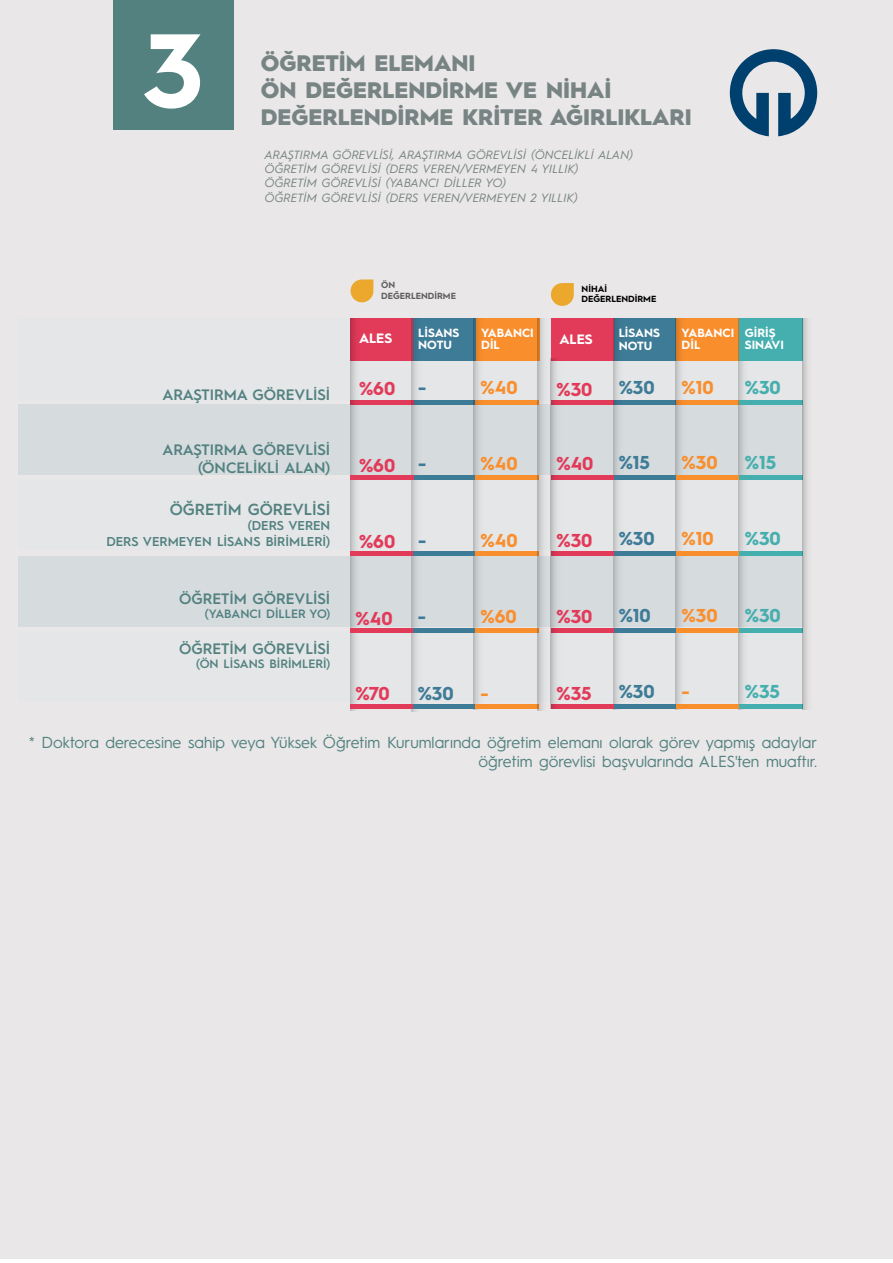
<style>
.page{position:relative;width:893px;height:1263px;background:#fff}
.page>*{position:absolute;margin:0;border:0;box-sizing:border-box;transform-origin:0 0}
.t1{font:700 105px "Hurme Geometric Sans 1";color:#fff}
.t2{font:900 22.5px/27px "Hurme Geometric Sans 1";color:#778483}
.t3{font:700 18.75px "Hurme Geometric Sans 1";color:#e23a59}
.t4{font:700 18.75px "Hurme Geometric Sans 1";color:#f98e2d}
.t5{font:700 18.75px "Hurme Geometric Sans 1";color:#3e7b97}
.t6{font:700 18.75px "Hurme Geometric Sans 1";color:#45aeae}
.t7{font:16.05px/19.2px "Hurme Geometric Sans 1";color:#528180;text-align:right}
.t8{font:600 16.05px "Hurme Geometric Sans 1";color:#528180}
.t9{font:600 15.15px/18.1px "Hurme Geometric Sans 1";color:#528180;text-align:right}
.t10{font:700 13.65px "Hurme Geometric Sans 1";color:#fff}
.t11{font:600 12.9px/15.5px "Hurme Geometric Sans 1";color:#528180;text-align:right}
.t12{font:600 12.15px "Hurme Geometric Sans 1";color:#528180}
.t13{font:italic 12px/14.4px "Hurme Geometric Sans 1";color:#778483}
.t14{font:700 11.85px/12.5px "Hurme Geometric Sans 1";color:#fff}
.t15{font:700 9px/10.6px "Hurme Geometric Sans 1";color:#000}
.t16{font:700 9px/10.6px "Hurme Geometric Sans 1";color:#606060}
.s1{color:#3e7b97}
</style>
<div class="page">
<div style="left:0;top:0;width:893px;height:1258px;background:#e9e7e7"></div>
<div style="left:18px;top:318px;width:785px;height:82px;background:#dfe5e8"></div>
<div style="left:18px;top:405px;width:785px;height:70px;background:#d6dbde"></div>
<div style="left:18px;top:556px;width:785px;height:70px;background:#d6dbde"></div>
<div style="left:18px;top:480px;width:785px;height:70px;background:#dfe5e8"></div>
<div style="left:18px;top:632px;width:785px;height:70px;background:#dfe5e8"></div>
<svg style="left:730px;top:49px;width:87px;height:87px"></svg>
<div style="left:113px;top:0;width:120px;height:129px;background:#528180"></div>
<div style="left:351px;top:318px;width:63px;height:42px;background:#e23a59"></div>
<div style="left:414px;top:318px;width:63px;height:42px;background:#3e7b97"></div>
<div style="left:476px;top:318px;width:63px;height:42px;background:#f98e2d"></div>
<div style="left:351px;top:400px;width:63px;height:5px;background:#e23a59"></div>
<div style="left:414px;top:400px;width:62px;height:5px;background:#3e7b97"></div>
<div style="left:475px;top:400px;width:64px;height:5px;background:#f98e2d"></div>
<svg style="left:474px;top:318px;width:14px;height:387px"></svg>
<svg style="left:411px;top:318px;width:15px;height:393px"></svg>
<svg style="left:351px;top:318px;width:14px;height:392px"></svg>
<div style="left:351px;top:475px;width:63px;height:5px;background:#e23a59"></div>
<div style="left:414px;top:475px;width:62px;height:5px;background:#3e7b97"></div>
<div style="left:475px;top:475px;width:64px;height:5px;background:#f98e2d"></div>
<hr style="left:350px;top:552px;width:64px;height:4px;background:#e23a59">
<hr style="left:414px;top:552px;width:62px;height:4px;background:#3e7b97">
<hr style="left:475px;top:552px;width:64px;height:4px;background:#f98e2d">
<div style="left:350px;top:628px;width:63px;height:5px;background:#e23a59"></div>
<div style="left:413px;top:628px;width:63px;height:5px;background:#3e7b97"></div>
<div style="left:475px;top:628px;width:64px;height:5px;background:#f98e2d"></div>
<hr style="left:350px;top:705px;width:63px;height:4px;background:#e23a59">
<hr style="left:413px;top:705px;width:63px;height:4px;background:#3e7b97">
<hr style="left:475px;top:705px;width:64px;height:4px;background:#f98e2d">
<svg style="left:538px;top:318px;width:13px;height:392px"></svg>
<div style="left:551px;top:318px;width:63px;height:43px;background:#e23a59"></div>
<div style="left:614px;top:318px;width:63px;height:43px;background:#3e7b97"></div>
<div style="left:676px;top:318px;width:64px;height:43px;background:#f98e2d"></div>
<div style="left:551px;top:400px;width:63px;height:5px;background:#e23a59"></div>
<div style="left:614px;top:400px;width:63px;height:5px;background:#3e7b97"></div>
<div style="left:676px;top:400px;width:64px;height:5px;background:#f98e2d"></div>
<svg style="left:738px;top:318px;width:15px;height:392px"></svg>
<svg style="left:676px;top:318px;width:14px;height:392px"></svg>
<svg style="left:613px;top:318px;width:15px;height:392px"></svg>
<div style="left:739px;top:318px;width:64px;height:43px;background:#45aeae"></div>
<div style="left:739px;top:400px;width:64px;height:5px;background:#45aeae"></div>
<div style="left:551px;top:475px;width:63px;height:5px;background:#e23a59"></div>
<div style="left:614px;top:475px;width:63px;height:5px;background:#3e7b97"></div>
<div style="left:676px;top:475px;width:64px;height:5px;background:#f98e2d"></div>
<div style="left:739px;top:475px;width:64px;height:5px;background:#45aeae"></div>
<hr style="left:551px;top:552px;width:63px;height:4px;background:#e23a59">
<hr style="left:614px;top:552px;width:63px;height:4px;background:#3e7b97">
<hr style="left:676px;top:552px;width:64px;height:4px;background:#f98e2d">
<hr style="left:739px;top:552px;width:64px;height:4px;background:#45aeae">
<div style="left:551px;top:628px;width:63px;height:5px;background:#e23a59"></div>
<div style="left:614px;top:628px;width:63px;height:5px;background:#3e7b97"></div>
<div style="left:676px;top:628px;width:64px;height:5px;background:#f98e2d"></div>
<div style="left:739px;top:628px;width:64px;height:5px;background:#45aeae"></div>
<hr style="left:551px;top:705px;width:63px;height:4px;background:#e23a59">
<hr style="left:614px;top:705px;width:63px;height:4px;background:#3e7b97">
<hr style="left:676px;top:705px;width:64px;height:4px;background:#f98e2d">
<hr style="left:739px;top:705px;width:64px;height:4px;background:#45aeae">
<svg style="left:551px;top:359px;width:14px;height:349px"></svg>
<svg style="left:803px;top:318px;width:5px;height:391px"></svg>
<svg style="left:351px;top:279px;width:22px;height:23px"></svg>
<svg style="left:551px;top:283px;width:23px;height:23px"></svg>
<h1 class="t1" style="left:144px;top:-3px;width:61px">3</h1>
<h2 class="t2" style="left:261px;top:48px;width:432px">ÖĞRETİM ELEMANI<br>ÖN DEĞERLENDİRME VE NİHAİ<br>DEĞERLENDİRME KRİTER AĞIRLIKLARI</h2>
<p class="t13" style="left:265px;top:146px;width:370px">ARAŞTIRMA GÖREVLİSİ, ARAŞTIRMA GÖREVLİSİ (ÖNCELİKLİ ALAN)<br>ÖĞRETİM GÖREVLİSİ (DERS VEREN/VERMEYEN 4 YILLIK)<br>ÖĞRETİM GÖREVLİSİ (YABANCI DİLLER YO)<br>ÖĞRETİM GÖREVLİSİ (DERS VEREN/VERMEYEN 2 YILLIK)</p>
<p class="t16" style="left:381px;top:279px;width:76px">ÖN<br>DEĞERLENDİRME</p>
<p class="t15" style="left:582px;top:283px;width:76px">NİHAİ<br>DEĞERLENDİRME</p>
<p class="t9" style="left:162px;top:385px;width:169px">ARAŞTIRMA GÖREVLİSİ</p>
<p class="t9" style="left:162px;top:439px;width:169px">ARAŞTIRMA GÖREVLİSİ (ÖNCELİKLİ ALAN)</p>
<h3 class="t8" style="left:170px;top:498px;width:162px">ÖĞRETİM GÖREVLİSİ</h3>
<p class="t11" style="left:106px;top:517px;width:225px">(DERS VEREN<br>DERS VERMEYEN LİSANS BİRİMLERİ)</p>
<p class="t9" style="left:179px;top:588px;width:153px">ÖĞRETİM GÖREVLİSİ</p>
<p class="t12" style="left:205px;top:605px;width:127px">(YABANCI DİLLER YO)</p>
<p class="t9" style="left:179px;top:638px;width:153px">ÖĞRETİM GÖREVLİSİ</p>
<p class="t12" style="left:196px;top:655px;width:136px">(ÖN LİSANS BİRİMLERİ)</p>
<p class="t10" style="left:359px;top:329px;width:35px">ALES</p>
<p class="t14" style="left:418px;top:326px;width:43px">LİSANS<br>NOTU</p>
<p class="t14" style="left:481px;top:326px;width:54px">YABANCI<br>DİL</p>
<h3 class="t3" style="left:359px;top:376px;width:69px">%60 <span class="s1">-</span></h3>
<h3 class="t4" style="left:481px;top:374px;width:39px">%40</h3>
<h3 class="t3" style="left:359px;top:452px;width:69px">%60 <span class="s1">-</span></h3>
<h3 class="t4" style="left:481px;top:451px;width:39px">%40</h3>
<p class="t14" style="left:745px;top:326px;width:41px">GİRİŞ<br>SINAVI</p>
<p class="t10" style="left:559px;top:329px;width:35px">ALES</p>
<p class="t14" style="left:619px;top:326px;width:43px">LİSANS<br>NOTU</p>
<p class="t14" style="left:682px;top:326px;width:54px">YABANCI<br>DİL</p>
<h3 class="t3" style="left:556px;top:376px;width:38px">%30</h3>
<h3 class="t4" style="left:682px;top:374px;width:34px">%10</h3>
<h3 class="t5" style="left:619px;top:374px;width:38px">%30</h3>
<h3 class="t6" style="left:745px;top:374px;width:38px">%30</h3>
<h3 class="t3" style="left:556px;top:451px;width:39px">%40</h3>
<h3 class="t5" style="left:619px;top:449px;width:33px">%15</h3>
<h3 class="t4" style="left:682px;top:449px;width:38px">%30</h3>
<h3 class="t6" style="left:745px;top:449px;width:33px">%15</h3>
<h3 class="t3" style="left:359px;top:529px;width:69px">%60 <span class="s1">-</span></h3>
<h3 class="t4" style="left:481px;top:527px;width:39px">%40</h3>
<h3 class="t3" style="left:556px;top:527px;width:38px">%30</h3>
<h3 class="t5" style="left:619px;top:526px;width:38px">%30</h3>
<h3 class="t4" style="left:682px;top:526px;width:34px">%10</h3>
<h3 class="t6" style="left:745px;top:526px;width:38px">%30</h3>
<h3 class="t3" style="left:356px;top:605px;width:39px">%40</h3>
<h3 class="t5" style="left:418px;top:604px;width:10px">-</h3>
<h3 class="t4" style="left:481px;top:604px;width:38px">%60</h3>
<h3 class="t3" style="left:556px;top:603px;width:38px">%30</h3>
<h3 class="t5" style="left:619px;top:602px;width:34px">%10</h3>
<h3 class="t4" style="left:682px;top:602px;width:38px">%30</h3>
<h3 class="t6" style="left:745px;top:602px;width:38px">%30</h3>
<h3 class="t3" style="left:355px;top:680px;width:36px">%70</h3>
<h3 class="t5" style="left:418px;top:680px;width:38px">%30</h3>
<h3 class="t4" style="left:481px;top:680px;width:10px">-</h3>
<h3 class="t3" style="left:556px;top:680px;width:37px">%35</h3>
<h3 class="t5" style="left:619px;top:679px;width:38px">%30</h3>
<h3 class="t4" style="left:682px;top:679px;width:10px">-</h3>
<h3 class="t6" style="left:745px;top:679px;width:37px">%35</h3>
<h3 class="t7" style="left:29px;top:732px;width:790px">* Doktora derecesine sahip veya Yüksek Öğretim Kurumlarında öğretim elemanı olarak görev yapmış adaylar öğretim görevlisi başvularında ALES'ten muaftır.</h3>
</div>
